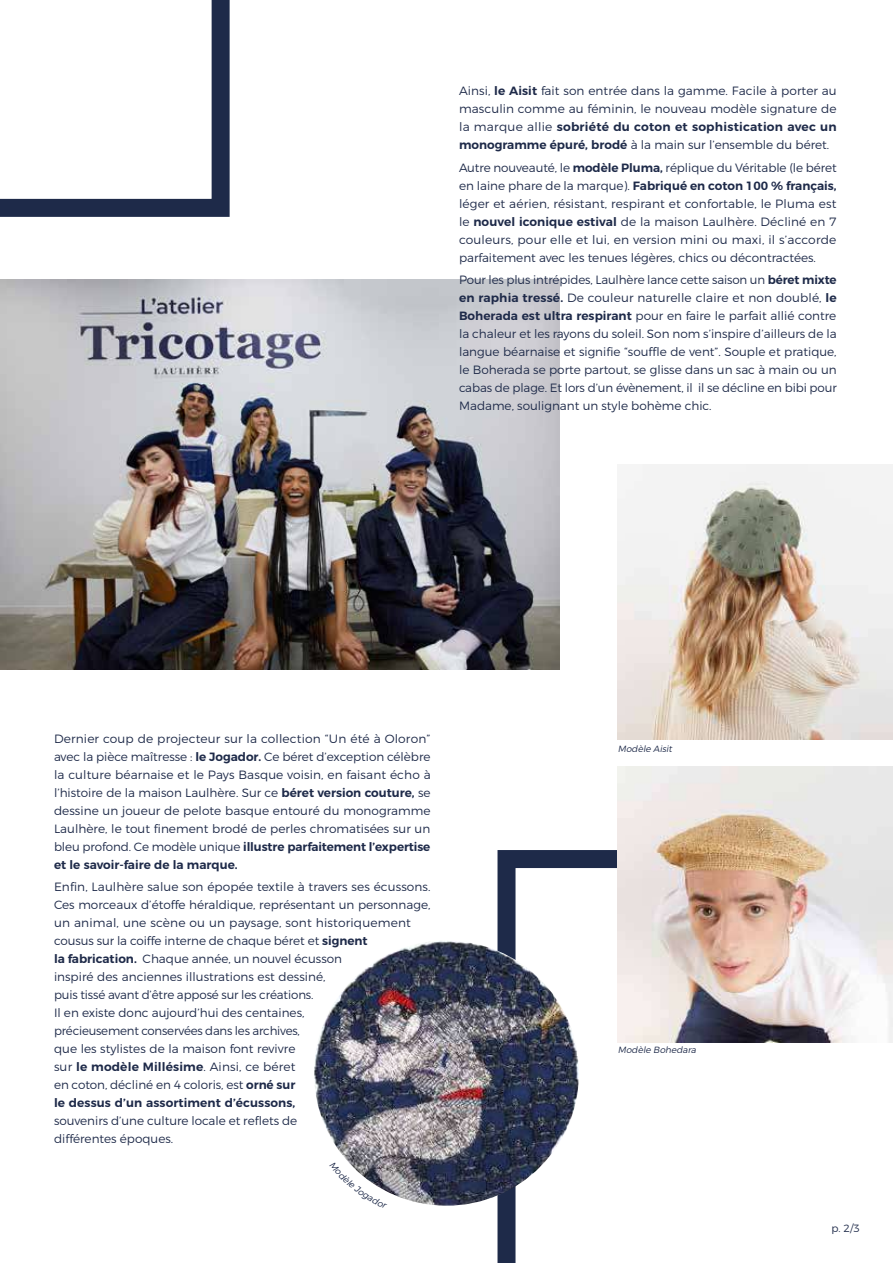
<style>
.page{position:relative;width:893px;height:1263px;background:#fff}
.page>*{position:absolute;margin:0;border:0;box-sizing:border-box;transform-origin:0 0}
.t1{font:300 12px/18px "Montserrat";color:#1e2a49;text-align:justify}
.t2{font:300 10.5px "Montserrat";color:#1e2a49}
.t3{font:italic 300 9px "Montserrat";color:#1e2a49}
.s1{font-weight:600}
</style>
<div class="page">
<svg style="left:497px;top:850px;width:396px;height:413px"></svg>
<img style="left:0;top:279px;width:560px;height:390px">
<img style="left:618px;top:464px;width:275px;height:276px">
<img style="left:618px;top:767px;width:275px;height:275px">
<svg style="left:0;top:0;width:230px;height:217px"></svg>
<img style="left:314px;top:940px;width:265px;height:266px;border-radius:133px">
<svg style="left:349px;top:1163px;width:38px;height:29px"></svg>
<p class="t1" style="left:459px;top:81px;width:379px">Ainsi, <span class="s1">le Aisit</span> fait son entrée dans la gamme. Facile à porter au masculin comme au féminin, le nouveau modèle signature de la marque allie <span class="s1">sobriété du coton et sophistication avec un monogramme épuré, brodé</span> à la main sur l’ensemble du béret.</p>
<p class="t1" style="left:459px;top:157px;width:379px">Autre nouveauté, le <span class="s1">modèle Pluma,</span> réplique du Véritable (le béret en laine phare de la marque). <span class="s1">Fabriqué en coton 100 % français, </span>léger et aérien, résistant, respirant et confortable, le Pluma est le <span class="s1">nouvel iconique estival</span> de la maison Laulhère. Décliné en 7 couleurs, pour elle et lui, en version mini ou maxi, il s’accorde parfaitement avec les tenues légères, chics ou décontractées.</p>
<p class="t1" style="left:459px;top:270px;width:379px">Pour les plus intrépides, Laulhère lance cette saison un <span class="s1">béret mixte en raphia tressé.</span> De couleur naturelle claire et non doublé, <span class="s1">le Boherada est ultra respirant</span> pour en faire le parfait allié contre la chaleur et les rayons du soleil. Son nom s’inspire d’ailleurs de la langue béarnaise et signifie “souffle de vent”. Souple et pratique, le Boherada se porte partout, se glisse dans un sac à main ou un cabas de plage. Et lors d’un évènement, il il se décline en bibi pour Madame, soulignant un style bohème chic.</p>
<p class="t1" style="left:54px;top:729px;width:378px">Dernier coup de projecteur sur la collection “Un été à Oloron” avec la pièce maîtresse : <span class="s1">le Jogador.</span> Ce béret d’exception célèbre la culture béarnaise et le Pays Basque voisin, en faisant écho à l’histoire de la maison Laulhère. Sur ce <span class="s1">béret version couture,</span> se dessine un joueur de pelote basque entouré du monogramme Laulhère, le tout finement brodé de perles chromatisées sur un bleu profond. Ce modèle unique <span class="s1">illustre parfaitement l’expertise et le savoir-faire de la marque.</span></p>
<p class="t1" style="left:54px;top:877px;width:378px;text-align:left">Enfin, Laulhère salue son épopée textile à travers ses écussons.<br>Ces morceaux d’étoffe héraldique, représentant un personnage, un animal, une scène ou un paysage, sont historiquement cousus sur la coiffe interne de chaque béret et <span class="s1">signent<br>la fabrication.</span> Chaque année, un nouvel écusson<br>inspiré des anciennes illustrations est dessiné,<br>puis tissé avant d’être apposé sur les créations.<br>Il en existe donc aujourd’hui des centaines,<br>précieusement conservées dans les archives,<br>que les stylistes de la maison font revivre<br>sur <span class="s1">le modèle Millésime</span>. Ainsi, ce béret<br>en coton, décliné en 4 coloris, est <span class="s1">orné sur<br>le dessus d’un assortiment d’écussons,</span></p>
<p class="t1" style="left:54px;top:1111px;width:245px">souvenirs d’une culture locale et reflets de différentes époques.</p>
<p class="t3" style="left:618px;top:741px;width:58px">Modèle Aisit</p>
<p class="t3" style="left:618px;top:1042px;width:82px">Modèle Bohedara</p>
<p class="t2" style="left:831px;top:1220px;width:30px">p. 2/3</p>
</div>
